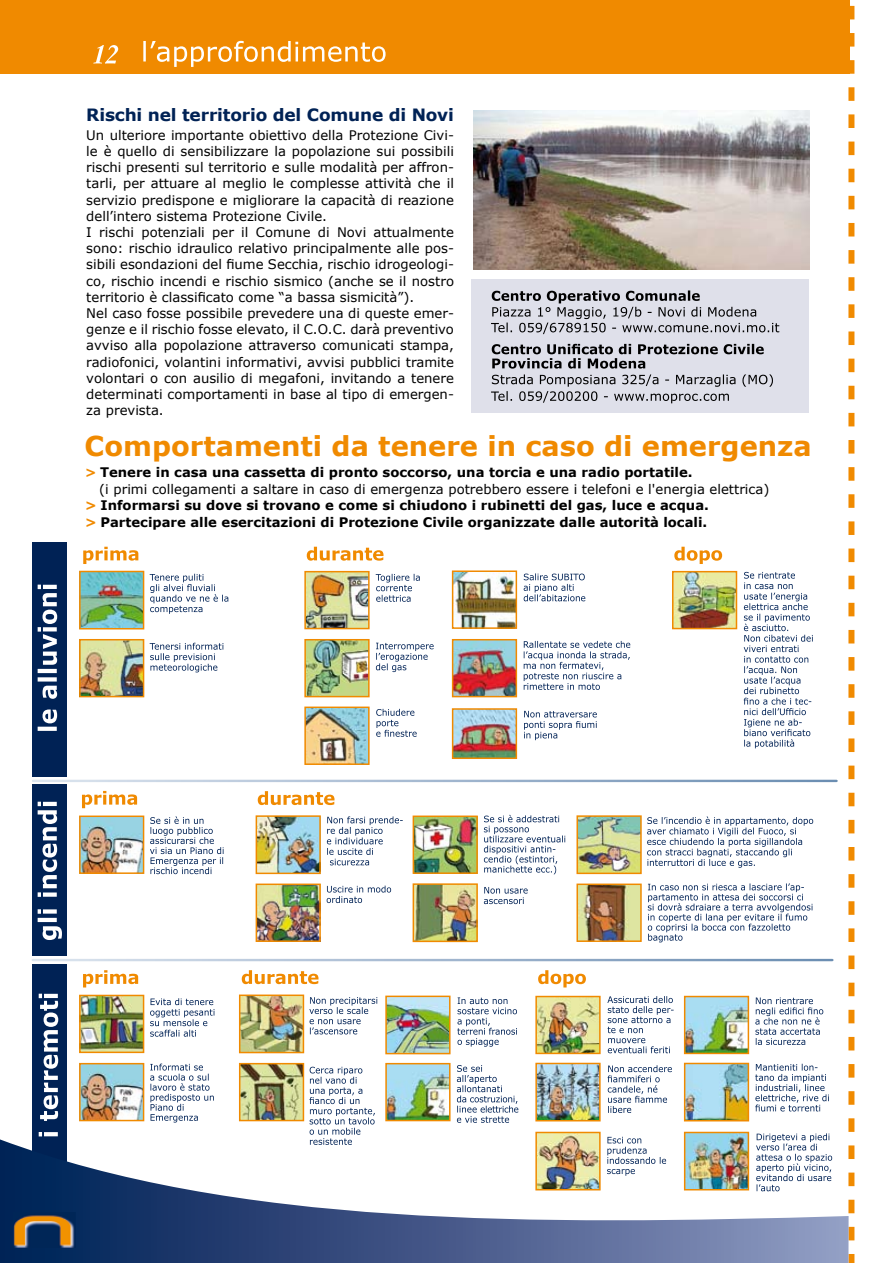
<style>
.page{position:relative;width:893px;height:1263px;background:#fff}
.page>*{position:absolute;margin:0;border:0;box-sizing:border-box;transform-origin:0 0}
.t1{font:700 27.3px "Verdana";color:#f08a00}
.t2{font:700 16.95px "Verdana";letter-spacing:-.01em;color:#025}
.t3{font:13.2px/16.2px "Verdana";color:#000}
.t4{font:700 13.2px "Verdana";color:#000}
.s1{font-size:12.9px;color:#f08a00}
.s2{color:#f08a00}
</style>
<div class="page">
<div style="left:471px;top:279px;width:338px;height:134px;background:#dfe0ea"></div>
<div style="left:32px;top:964px;width:35px;height:205px;background:#025"></div>
<div style="left:32px;top:542px;width:35px;height:234px;background:#025"></div>
<svg style="left:848px;top:0;width:6px;height:1263px"></svg>
<svg style="left:0;top:1139px;width:849px;height:124px"></svg>
<img style="left:14px;top:1212px;width:62px;height:36px">
<img style="left:82px;top:574px;width:59px;height:52px">
<div style="left:79px;top:571px;width:65px;height:58px;border:2px solid #f08a00"></div>
<svg style="left:83px;top:547px;width:55px;height:17px"></svg>
<svg style="left:150px;top:574px;width:78px;height:40px"></svg>
<img style="left:82px;top:642px;width:59px;height:52px">
<div style="left:79px;top:639px;width:65px;height:58px;border:2px solid #f08a00"></div>
<svg style="left:150px;top:643px;width:73px;height:29px"></svg>
<svg style="left:307px;top:547px;width:76px;height:14px"></svg>
<img style="left:307px;top:574px;width:60px;height:52px">
<div style="left:304px;top:571px;width:66px;height:58px;border:2px solid #f08a00"></div>
<svg style="left:376px;top:574px;width:44px;height:28px"></svg>
<img style="left:307px;top:642px;width:60px;height:52px">
<div style="left:304px;top:639px;width:66px;height:58px;border:2px solid #f08a00"></div>
<svg style="left:376px;top:643px;width:58px;height:29px"></svg>
<img style="left:307px;top:709px;width:60px;height:53px">
<div style="left:304px;top:706px;width:66px;height:59px;border:2px solid #f08a00"></div>
<svg style="left:376px;top:709px;width:41px;height:28px"></svg>
<img style="left:455px;top:573px;width:59px;height:53px">
<div style="left:452px;top:570px;width:65px;height:59px;border:2px solid #f08a00"></div>
<svg style="left:524px;top:573px;width:61px;height:28px"></svg>
<svg style="left:524px;top:641px;width:106px;height:49px"></svg>
<svg style="left:524px;top:711px;width:73px;height:29px"></svg>
<img style="left:455px;top:642px;width:59px;height:52px">
<div style="left:452px;top:639px;width:65px;height:58px;border:2px solid #f08a00"></div>
<img style="left:675px;top:574px;width:59px;height:52px">
<div style="left:672px;top:571px;width:65px;height:58px;border:2px solid #f08a00"></div>
<img style="left:455px;top:711px;width:59px;height:45px">
<div style="left:452px;top:708px;width:65px;height:51px;border:2px solid #f08a00"></div>
<svg style="left:744px;top:572px;width:69px;height:176px"></svg>
<svg style="left:674px;top:547px;width:48px;height:17px"></svg>
<svg style="left:38px;top:585px;width:19px;height:146px"></svg>
<svg style="left:39px;top:994px;width:19px;height:142px"></svg>
<svg style="left:83px;top:970px;width:55px;height:17px"></svg>
<svg style="left:242px;top:970px;width:76px;height:14px"></svg>
<svg style="left:538px;top:970px;width:48px;height:17px"></svg>
<svg style="left:150px;top:998px;width:64px;height:39px"></svg>
<img style="left:82px;top:998px;width:59px;height:52px">
<div style="left:79px;top:995px;width:65px;height:58px;border:2px solid #f08a00"></div>
<img style="left:82px;top:1066px;width:59px;height:52px">
<div style="left:79px;top:1063px;width:65px;height:58px;border:2px solid #f08a00"></div>
<img style="left:242px;top:1066px;width:59px;height:52px">
<div style="left:239px;top:1063px;width:65px;height:58px;border:2px solid #f08a00"></div>
<img style="left:538px;top:1066px;width:60px;height:52px">
<div style="left:535px;top:1063px;width:66px;height:58px;border:2px solid #f08a00"></div>
<img style="left:242px;top:997px;width:59px;height:53px">
<div style="left:239px;top:994px;width:65px;height:59px;border:2px solid #f08a00"></div>
<svg style="left:309px;top:1067px;width:66px;height:78px"></svg>
<img style="left:388px;top:1066px;width:60px;height:52px">
<div style="left:385px;top:1063px;width:66px;height:58px;border:2px solid #f08a00"></div>
<img style="left:388px;top:998px;width:60px;height:53px">
<div style="left:385px;top:995px;width:66px;height:59px;border:2px solid #f08a00"></div>
<img style="left:538px;top:999px;width:60px;height:52px">
<div style="left:535px;top:996px;width:66px;height:58px;border:2px solid #f08a00"></div>
<img style="left:538px;top:1135px;width:60px;height:52px">
<div style="left:535px;top:1132px;width:66px;height:58px;border:2px solid #f08a00"></div>
<img style="left:687px;top:999px;width:59px;height:52px">
<div style="left:684px;top:996px;width:65px;height:58px;border:2px solid #f08a00"></div>
<img style="left:687px;top:1066px;width:59px;height:52px">
<div style="left:684px;top:1063px;width:65px;height:58px;border:2px solid #f08a00"></div>
<img style="left:687px;top:1135px;width:59px;height:52px">
<div style="left:684px;top:1132px;width:65px;height:58px;border:2px solid #f08a00"></div>
<svg style="left:150px;top:1063px;width:64px;height:59px"></svg>
<svg style="left:309px;top:997px;width:68px;height:37px"></svg>
<svg style="left:457px;top:997px;width:60px;height:50px"></svg>
<svg style="left:457px;top:1065px;width:61px;height:58px"></svg>
<svg style="left:607px;top:996px;width:67px;height:57px"></svg>
<svg style="left:608px;top:1065px;width:64px;height:48px"></svg>
<svg style="left:607px;top:1137px;width:59px;height:39px"></svg>
<svg style="left:755px;top:997px;width:68px;height:48px"></svg>
<svg style="left:755px;top:1064px;width:74px;height:47px"></svg>
<svg style="left:756px;top:1133px;width:76px;height:58px"></svg>
<div style="left:32px;top:784px;width:35px;height:172px;background:#025"></div>
<svg style="left:38px;top:802px;width:24px;height:138px"></svg>
<svg style="left:82px;top:791px;width:55px;height:17px"></svg>
<svg style="left:258px;top:791px;width:76px;height:14px"></svg>
<img style="left:82px;top:818px;width:59px;height:53px">
<div style="left:79px;top:815px;width:65px;height:59px;border:2px solid #f08a00"></div>
<svg style="left:150px;top:816px;width:74px;height:58px"></svg>
<img style="left:259px;top:818px;width:59px;height:53px">
<div style="left:256px;top:815px;width:65px;height:59px;border:2px solid #f08a00"></div>
<img style="left:259px;top:886px;width:59px;height:53px">
<div style="left:256px;top:883px;width:65px;height:59px;border:2px solid #f08a00"></div>
<img style="left:416px;top:818px;width:59px;height:53px">
<div style="left:413px;top:815px;width:65px;height:59px;border:2px solid #f08a00"></div>
<img style="left:416px;top:886px;width:59px;height:53px">
<div style="left:413px;top:883px;width:65px;height:59px;border:2px solid #f08a00"></div>
<img style="left:579px;top:818px;width:60px;height:53px">
<div style="left:576px;top:815px;width:66px;height:59px;border:2px solid #f08a00"></div>
<img style="left:579px;top:886px;width:60px;height:53px">
<div style="left:576px;top:883px;width:66px;height:59px;border:2px solid #f08a00"></div>
<svg style="left:327px;top:816px;width:76px;height:49px"></svg>
<svg style="left:327px;top:885px;width:64px;height:18px"></svg>
<svg style="left:484px;top:815px;width:81px;height:59px"></svg>
<svg style="left:484px;top:887px;width:44px;height:17px"></svg>
<svg style="left:647px;top:816px;width:166px;height:52px"></svg>
<svg style="left:648px;top:883px;width:164px;height:59px"></svg>
<div style="left:0;top:0;width:849px;height:73px;background:#f08a00"></div>
<svg style="left:143px;top:41px;width:243px;height:26px"></svg>
<svg style="left:93px;top:45px;width:25px;height:19px"></svg>
<svg style="left:491px;top:344px;width:282px;height:59px"></svg>
<svg style="left:491px;top:290px;width:288px;height:44px"></svg>
<img style="left:473px;top:110px;width:337px;height:159px">
<p class="t2" style="left:86px;top:104px;width:369px">Rischi nel territorio del Comune di Novi</p>
<p class="t3" style="left:86px;top:126px;width:369px">Un ulteriore importante obiettivo della Protezione Civi&shy;le è quello di sensibilizzare la popolazione sui possibili rischi presenti sul territorio e sulle modalità per affron&shy;tarli, per attuare al meglio le complesse attività che il servizio predispone e migliorare la capacità di reazione dell’intero sistema Protezione Civile.<br>I rischi potenziali per il Comune di Novi attualmente sono: rischio idraulico relativo principalmente alle pos&shy;sibili esondazioni del fiume Secchia, rischio idrogeologi&shy;co, rischio incendi e rischio sismico (anche se il nostro territorio è classificato come “a bassa sismicità”).<br>Nel caso fosse possibile prevedere una di queste emer&shy;genze e il rischio fosse elevato, il C.O.C. darà preventivo avviso alla popolazione attraverso comunicati stampa, radiofonici, volantini informativi, avvisi pubblici tramite volontari o con ausilio di megafoni, invitando a tenere determinati comportamenti in base al tipo di emergen&shy;za prevista.</p>
<h1 class="t1" style="left:85px;top:429px;width:729px">Comportamenti da tenere in caso di emergenza</h1>
<p class="t4" style="left:85px;top:464px;width:609px"><span class="s1">&gt;</span> Tenere in casa una cassetta di pronto soccorso, una torcia e una radio portatile.</p>
<p class="t3" style="left:99px;top:480px;width:672px">(i primi collegamenti a saltare in caso di emergenza potrebbero essere i telefoni e l'energia elettrica)</p>
<p class="t4" style="left:85px;top:497px;width:625px"><span class="s2">&gt;</span> Informarsi su dove si trovano e come si chiudono i rubinetti del gas, luce e acqua.</p>
<p class="t4" style="left:85px;top:514px;width:624px"><span class="s2">&gt;</span> Partecipare alle esercitazioni di Protezione Civile organizzate dalle autorità locali.</p>
</div>
